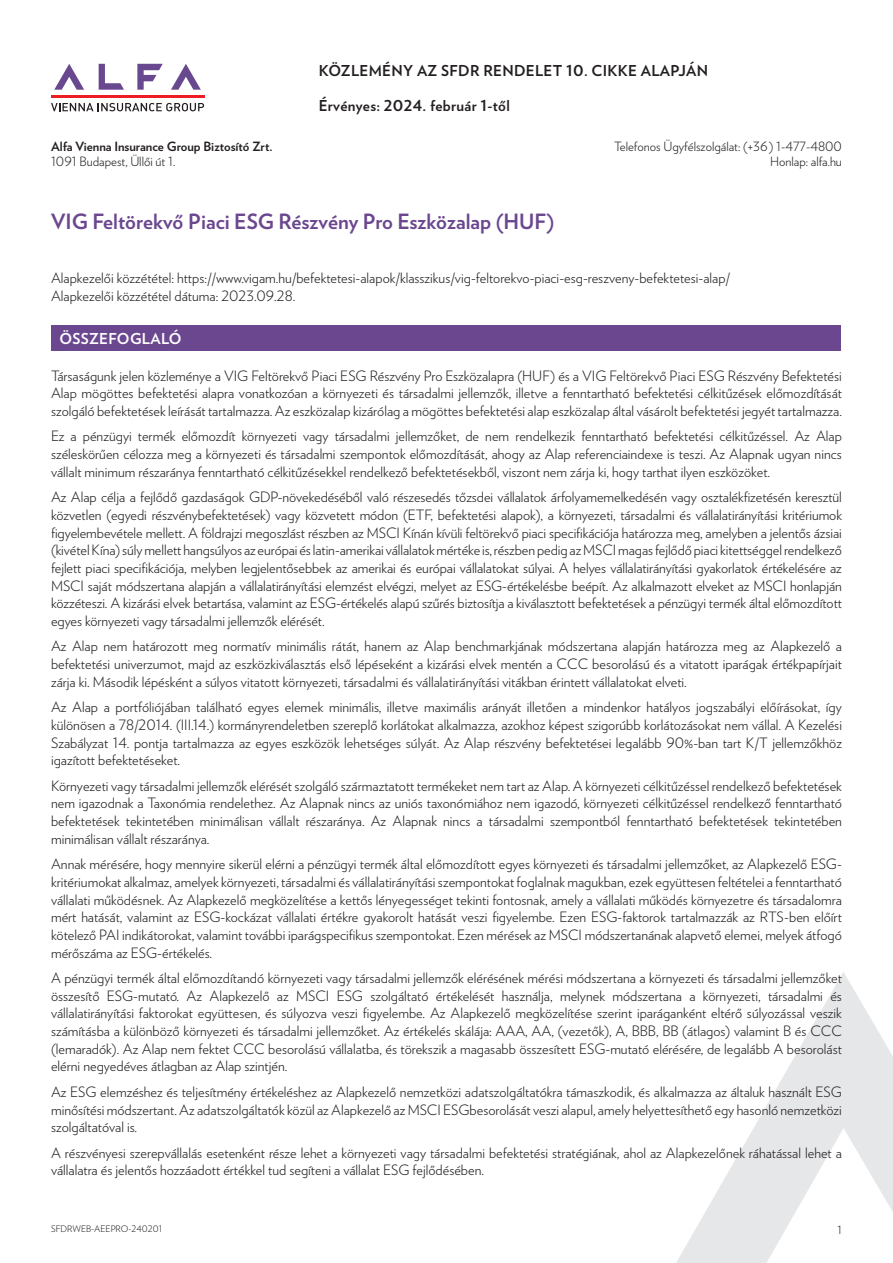
<style>
.page{position:relative;width:893px;height:1263px;background:#fff}
.page>*{position:absolute;margin:0;border:0;box-sizing:border-box;transform-origin:0 0}
.t1{font:700 21px "Verlag";color:#6a478f}
.t2{font:700 15px "Verlag";letter-spacing:.02em;color:#231f20}
.t3{font:700 15px "Verlag";letter-spacing:.02em;color:#fff}
.t4{font:300 14.25px/17.7px "Verlag";color:#231f20;text-align:justify}
.t5{font:300 12.75px/15px "Verlag";color:#231f20;text-align:right}
.t6{font:700 12.75px "Verlag";color:#231f20}
.t7{font:300 11.25px "Verlag";color:#231f20}
.t8{font:300 9px "Verlag";color:#231f20}
</style>
<div class="page">
<svg style="left:171px;top:64px;width:30px;height:26px"></svg>
<svg style="left:137px;top:64px;width:26px;height:26px"></svg>
<svg style="left:99px;top:64px;width:25px;height:26px"></svg>
<svg style="left:54px;top:64px;width:30px;height:26px"></svg>
<hr style="left:51px;top:95px;width:153px;height:3px;background:#ee1d23">
<svg style="left:51px;top:103px;width:153px;height:8px"></svg>
<svg style="left:676px;top:972px;width:217px;height:291px"></svg>
<div style="left:51px;top:325px;width:789px;height:26px;background:#6a478f"></div>
<p class="t6" style="left:51px;top:136px;width:223px">Alfa Vienna Insurance Group Biztosító Zrt.</p>
<p class="t5" style="left:51px;top:153px;width:126px">1091 Budapest, Üllői út 1.</p>
<p class="t2" style="left:319px;top:59px;width:391px">KÖZLEMÉNY AZ SFDR RENDELET 10. CIKKE ALAPJÁN</p>
<p class="t2" style="left:319px;top:94px;width:192px">Érvényes: 2024. február 1-től</p>
<p class="t5" style="left:614px;top:138px;width:229px">Telefonos Ügyfélszolgálat: (+36 ) 1-477-4800<br>Honlap: alfa.hu</p>
<h1 class="t1" style="left:51px;top:205px;width:505px">VIG Feltörekvő Piaci ESG Részvény Pro Eszközalap (HUF)</h1>
<p class="t4" style="left:51px;top:268px;width:681px">Alapkezelői közzététel: https://www.vigam.hu/befektetesi-alapok/klasszikus/vig-feltorekvo-piaci-esg-reszveny-befektetesi-alap/<br>Alapkezelői közzététel dátuma: 2023.09.28.</p>
<p class="t3" style="left:60px;top:327px;width:124px">ÖSSZEFOGLALÓ</p>
<p class="t4" style="left:51px;top:366px;width:792px">Társaságunk jelen közleménye a VIG Feltörekvő Piaci ESG Részvény Pro Eszközalapra (HUF) és a VIG Feltörekvő Piaci ESG Részvény Befektetési Alap mögöttes befektetési alapra vonatkozóan a környezeti és társadalmi jellemzők, illetve a fenntartható befektetési célkitűzések előmozdítását szolgáló befektetések leírását tartalmazza. Az eszközalap kizárólag a mögöttes befektetési alap eszközalap által vásárolt befektetési jegyét tartalmazza.</p>
<p class="t4" style="left:51px;top:427px;width:792px">Ez a pénzügyi termék előmozdít környezeti vagy társadalmi jellemzőket, de nem rendelkezik fenntartható befektetési célkitűzéssel. Az Alap széleskörűen célozza meg a környezeti és társadalmi szempontok előmozdítását, ahogy az Alap referenciaindexe is teszi. Az Alapnak ugyan nincs vállalt minimum részaránya fenntartható célkitűzésekkel rendelkező befektetésekből, viszont nem zárja ki, hogy tarthat ilyen eszközöket.</p>
<p class="t4" style="left:51px;top:487px;width:792px">Az Alap célja a fejlődő gazdaságok GDP-növekedéséből való részesedés tőzsdei vállalatok árfolyamemelkedésén vagy osztalékfizetésén keresztül közvetlen (egyedi részvénybefektetések) vagy közvetett módon (ETF, befektetési alapok), a környezeti, társadalmi és vállalatirányítási kritériumok figyelembevétele mellett. A földrajzi megoszlást részben az MSCI Kínán kívüli feltörekvő piaci specifikációja határozza meg, amelyben a jelentős ázsiai (kivétel Kína) súly mellett hangsúlyos az európai és latin-amerikai vállalatok mértéke is, részben pedig az MSCI magas fejlődő piaci kitettséggel rendelkező fejlett piaci specifikációja, melyben legjelentősebbek az amerikai és európai vállalatokat súlyai. A helyes vállalatirányítási gyakorlatok értékelésére az MSCI saját módszertana alapján a vállalatirányítási elemzést elvégzi, melyet az ESG-értékelésbe beépít. Az alkalmazott elveket az MSCI honlapján közzéteszi. A kizárási elvek betartása, valamint az ESG-értékelés alapú szűrés biztosítja a kiválasztott befektetések a pénzügyi termék által előmozdított egyes környezeti vagy társadalmi jellemzők elérését.</p>
<p class="t4" style="left:51px;top:637px;width:792px">Az Alap nem határozott meg normatív minimális rátát, hanem az Alap benchmarkjának módszertana alapján határozza meg az Alapkezelő a befektetési univerzumot, majd az eszközkiválasztás első lépéseként a kizárási elvek mentén a CCC besorolású és a vitatott iparágak értékpapírjait zárja ki. Második lépésként a súlyos vitatott környezeti, társadalmi és vállalatirányítási vitákban érintett vállalatokat elveti.</p>
<p class="t4" style="left:51px;top:697px;width:792px">Az Alap a portfóliójában található egyes elemek minimális, illetve maximális arányát illetően a mindenkor hatályos jogszabályi előírásokat, így különösen a 78/2014. (III.14.) kormányrendeletben szereplő korlátokat alkalmazza, azokhoz képest szigorúbb korlátozásokat nem vállal. A Kezelési Szabályzat 14. pontja tartalmazza az egyes eszközök lehetséges súlyát. Az Alap részvény befektetései legalább 90%-ban tart K/T jellemzőkhöz igazított befektetéseket.</p>
<p class="t4" style="left:51px;top:776px;width:792px">Környezeti vagy társadalmi jellemzők elérését szolgáló származtatott termékeket nem tart az Alap. A környezeti célkitűzéssel rendelkező befektetések nem igazodnak a Taxonómia rendelethez. Az Alapnak nincs az uniós taxonómiához nem igazodó, környezeti célkitűzéssel rendelkező fenntartható befektetések tekintetében minimálisan vállalt részaránya. Az Alapnak nincs a társadalmi szempontból fenntartható befektetések tekintetében minimálisan vállalt részaránya.</p>
<p class="t4" style="left:51px;top:854px;width:792px">Annak mérésére, hogy mennyire sikerül elérni a pénzügyi termék által előmozdított egyes környezeti és társadalmi jellemzőket, az Alapkezelő ESG&shy;kritériumokat alkalmaz, amelyek környezeti, társadalmi és vállalatirányítási szempontokat foglalnak magukban, ezek együttesen feltételei a fenntartható vállalati működésnek. Az Alapkezelő megközelítése a kettős lényegességet tekinti fontosnak, amely a vállalati működés környezetre és társadalomra mért hatását, valamint az ESG-kockázat vállalati értékre gyakorolt hatását veszi figyelembe. Ezen ESG-faktorok tartalmazzák az RTS-ben előírt kötelező PAI indikátorokat, valamint további iparágspecifikus szempontokat. Ezen mérések az MSCI módszertanának alapvető elemei, melyek átfogó mérőszáma az ESG-értékelés.</p>
<p class="t4" style="left:51px;top:968px;width:792px">A pénzügyi termék által előmozdítandó környezeti vagy társadalmi jellemzők elérésének mérési módszertana a környezeti és társadalmi jellemzőket összesítő ESG-mutató. Az Alapkezelő az MSCI ESG szolgáltató értékelését használja, melynek módszertana a környezeti, társadalmi és vállalatirányítási faktorokat együttesen, és súlyozva veszi figyelembe. Az Alapkezelő megközelítése szerint iparáganként eltérő súlyozással veszik számításba a különböző környezeti és társadalmi jellemzőket. Az értékelés skálája: AAA, AA, (vezetők), A, BBB, BB (átlagos) valamint B és CCC (lemaradók). Az Alap nem fektet CCC besorolású vállalatba, és törekszik a magasabb összesített ESG-mutató elérésére, de legalább A besorolást elérni negyedéves átlagban az Alap szintjén.</p>
<p class="t4" style="left:51px;top:1082px;width:792px">Az ESG elemzéshez és teljesítmény értékeléshez az Alapkezelő nemzetközi adatszolgáltatókra támaszkodik, és alkalmazza az általuk használt ESG minősítési módszertant. Az adatszolgáltatók közül az Alapkezelő az MSCI ESGbesorolását veszi alapul, amely helyettesíthető egy hasonló nemzetközi szolgáltatóval is.</p>
<p class="t4" style="left:51px;top:1143px;width:792px">A részvényesi szerepvállalás esetenként része lehet a környezeti vagy társadalmi befektetési stratégiának, ahol az Alapkezelőnek ráhatással lehet a vállalatra és jelentős hozzáadott értékkel tud segíteni a vállalat ESG fejlődésében.</p>
<p class="t8" style="left:51px;top:1222px;width:113px">SFDRWEB-AEEPRO-240201</p>
<p class="t7" style="left:838px;top:1221px;width:6px">1</p>
</div>
